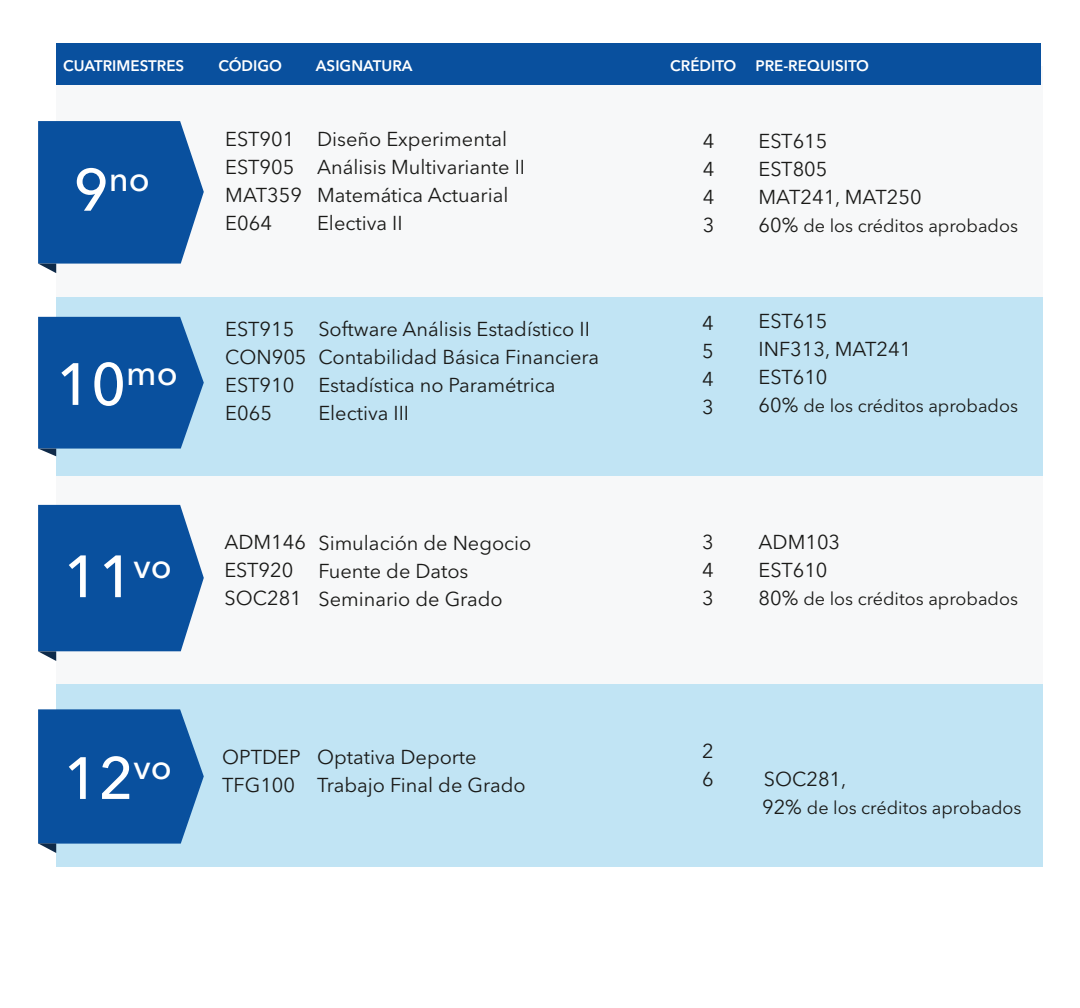
<style>
.page{position:relative;width:1080px;height:1008px;background:#fff}
.page>*{position:absolute;margin:0;border:0;box-sizing:border-box;transform-origin:0 0}
.t1{font:500 59px "Avenir Next LT Pro";color:#fff}
.t2{font:500 34.4px "Avenir Next LT Pro";color:#fff}
.t3{font:20px/28px "Avenir Next LT Pro";color:#1a1a18}
.t4{font:18px "Avenir Next LT Pro";color:#1a1a18}
.t5{font:600 15.2px "Avenir Next LT Pro";color:#fff}
.s1{font-size:59px}
.s2{font-size:20px}
</style>
<div class="page">
<div style="left:56px;top:684px;width:986px;height:183px;background:#c1e4f4"></div>
<div style="left:56px;top:66px;width:986px;height:231px;background:#f7f8f9"></div>
<svg style="left:38px;top:121px;width:166px;height:152px;background:#2664a9"></svg>
<div style="left:56px;top:298px;width:986px;height:178px;background:#c1e4f4"></div>
<svg style="left:38px;top:317px;width:166px;height:139px;background:#1f61a7"></svg>
<div style="left:56px;top:476px;width:986px;height:208px;background:#f7f8f9"></div>
<svg style="left:38px;top:505px;width:166px;height:156px;background:#2664a9"></svg>
<svg style="left:38px;top:709px;width:166px;height:144px;background:#2163a9"></svg>
<div style="left:56px;top:43px;width:985px;height:42px;background:#09509e"></div>
<p class="t5" style="left:63px;top:56px;width:123px">CUATRIMESTRES</p>
<p class="t5" style="left:218px;top:56px;width:65px">CÓDIGO</p>
<p class="t5" style="left:316px;top:56px;width:98px">ASIGNATURA</p>
<p class="t5" style="left:670px;top:56px;width:68px">CRÉDITO</p>
<p class="t5" style="left:755px;top:56px;width:115px">PRE-REQUISITO</p>
<h2 class="t2" style="left:74px;top:158px;width:78px"><span class="s1">9</span>no</h2>
<h1 class="t1" style="left:56px;top:349px;width:123px">10<sup>mo</sup></h1>
<h1 class="t1" style="left:63px;top:541px;width:110px">11<sup>vo</sup></h1>
<p class="t3" style="left:317px;top:125px;width:209px">Diseño Experimental<br>Análisis Multivariante II<br>Matemática Actuarial<br>Electiva II</p>
<p class="t3" style="left:225px;top:125px;width:78px">EST901<br>EST905<br>MAT359<br>E064</p>
<p class="t3" style="left:703px;top:127px;width:13px;text-align:justify">4<br>4<br>4<br>3</p>
<p class="t3" style="left:759px;top:127px;width:165px">EST615<br>EST805<br>MAT241, MAT250</p>
<p class="t4" style="left:759px;top:215px;width:261px"><span class="s2">60%</span> de los créditos aprobados</p>
<p class="t3" style="left:225px;top:315px;width:83px">EST915<br>CON905<br>EST910<br>E065</p>
<p class="t3" style="left:702px;top:309px;width:13px;text-align:justify">4<br>5<br>4<br>3</p>
<p class="t3" style="left:318px;top:315px;width:282px">Software Análisis Estadístico II<br>Contabilidad Básica Financiera<br>Estadística no Paramétrica<br>Electiva III</p>
<p class="t3" style="left:224px;top:528px;width:83px">ADM146<br>EST920<br>SOC281</p>
<p class="t3" style="left:318px;top:529px;width:215px">Simulación de Negocio<br>Fuente de Datos<br>Seminario de Grado</p>
<p class="t3" style="left:702px;top:528px;width:13px;text-align:justify">3<br>4<br>3</p>
<p class="t3" style="left:759px;top:307px;width:154px">EST615<br>INF313, MAT241<br>EST610</p>
<p class="t4" style="left:759px;top:395px;width:261px"><span class="s2">60%</span> de los créditos aprobados</p>
<p class="t3" style="left:759px;top:528px;width:83px">ADM103<br>EST610</p>
<p class="t4" style="left:759px;top:588px;width:261px"><span class="s2">80%</span> de los créditos aprobados</p>
<h1 class="t1" style="left:63px;top:743px;width:110px">12<sup>vo</sup></h1>
<p class="t3" style="left:222px;top:743px;width:80px">OPTDEP<br>TFG100</p>
<p class="t3" style="left:702px;top:737px;width:13px">2<br>6</p>
<p class="t3" style="left:317px;top:743px;width:210px">Optativa Deporte<br>Trabajo Final de Grado</p>
<p class="t3" style="left:764px;top:765px;width:84px">SOC281,</p>
<p class="t4" style="left:762px;top:797px;width:261px"><span class="s2">92%</span> de los créditos aprobados</p>
</div>
